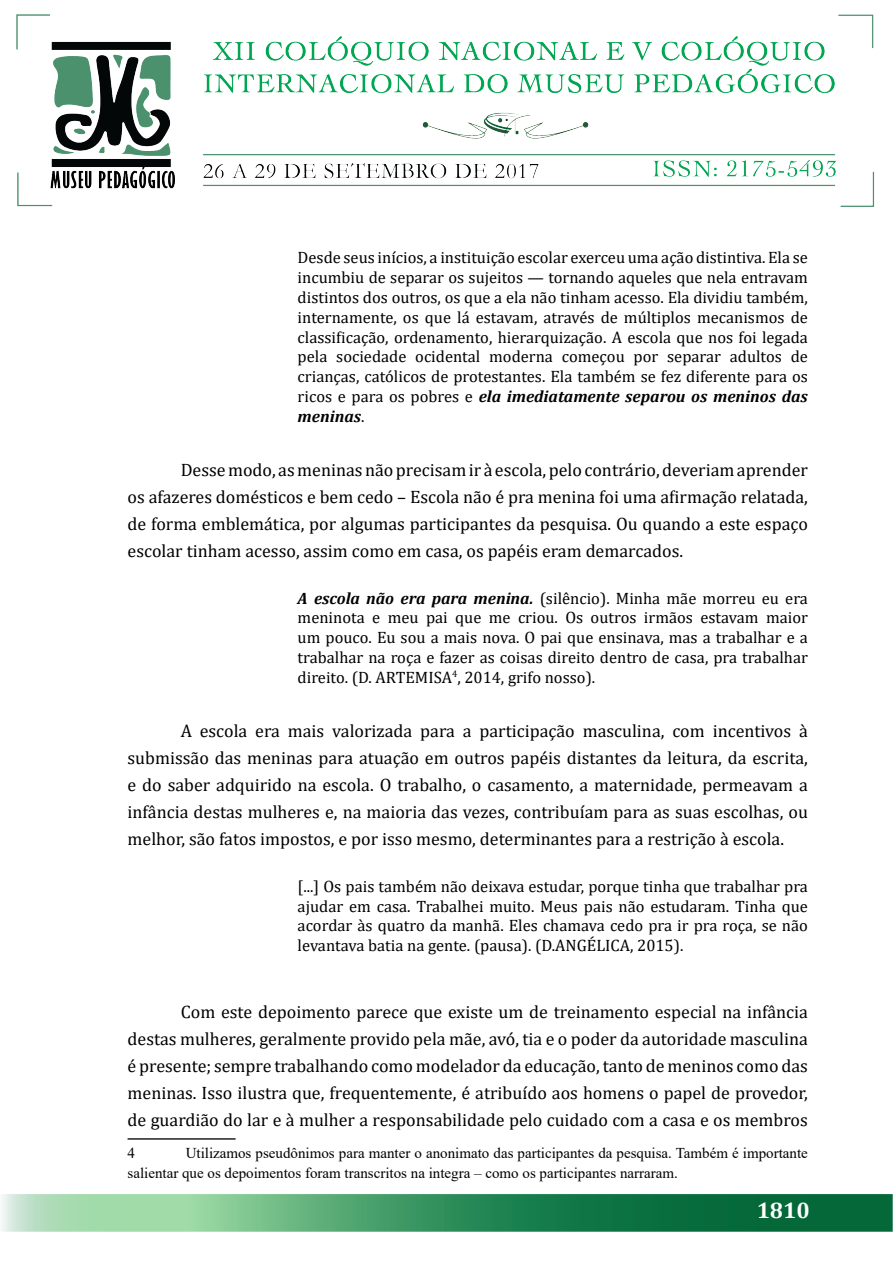
<style>
.page{position:relative;width:893px;height:1263px;background:#fff}
.page>*{position:absolute;margin:0;border:0;box-sizing:border-box;transform-origin:0 0}
.t1{font:700 22.5px "Cambria";color:#fff}
.t2{font:18px/27px "Cambria";color:#000;text-align:justify}
.t3{font:16.5px/19.8px "Cambria";color:#000;text-align:justify}
.t4{font:15px/19.5px "Times New Roman";color:#000}
.s1{font-weight:700;font-style:italic}
</style>
<div class="page">
<img style="left:2px;top:14px;width:890px;height:1218px">
<hr style="left:128px;top:1138px;width:108px;height:2px;background:#231f20">
<p class="t3" style="left:298px;top:248px;width:512px">Desde seus inícios, a instituição escolar exerceu uma ação distintiva. Ela se incumbiu de separar os sujeitos — tornando aqueles que nela entravam distintos dos outros, os que a ela não tinham acesso. Ela dividiu também, internamente, os que lá estavam, através de múltiplos mecanismos de classificação, ordenamento, hierarquização. A escola que nos foi legada pela sociedade ocidental moderna começou por separar adultos de crianças, católicos de protestantes. Ela também se fez diferente para os ricos e para os pobres e <span class="s1">ela imediatamente separou os meninos das meninas</span>.</p>
<p class="t2" style="left:128px;top:456px;width:682px;text-indent:53px">Desse modo, as meninas não precisam ir à escola, pelo contrário, deveriam aprender os afazeres domésticos e bem cedo – Escola não é pra menina foi uma afirmação relatada, de forma emblemática, por algumas participantes da pesquisa. Ou quando a este espaço escolar tinham acesso, assim como em casa, os papéis eram demarcados.</p>
<p class="t3" style="left:298px;top:588px;width:512px"><span class="s1">A escola não era para menina.</span> (silêncio). Minha mãe morreu eu era meninota e meu pai que me criou. Os outros irmãos estavam maior um pouco. Eu sou a mais nova. O pai que ensinava, mas a trabalhar e a trabalhar na roça e fazer as coisas direito dentro de casa, pra trabalhar direito. (D. ARTEMISA<sup>4</sup>, 2014, grifo nosso).</p>
<p class="t2" style="left:128px;top:717px;width:682px;text-indent:53px">A escola era mais valorizada para a participação masculina, com incentivos à submissão das meninas para atuação em outros papéis distantes da leitura, da escrita, e do saber adquirido na escola. O trabalho, o casamento, a maternidade, permeavam a infância destas mulheres e, na maioria das vezes, contribuíam para as suas escolhas, ou melhor, são fatos impostos, e por isso mesmo, determinantes para a restrição à escola.</p>
<p class="t3" style="left:298px;top:876px;width:512px">[...] Os pais também não deixava estudar, porque tinha que trabalhar pra ajudar em casa. Trabalhei muito. Meus pais não estudaram. Tinha que acordar às quatro da manhã. Eles chamava cedo pra ir pra roça, se não levantava batia na gente. (pausa). (D.ANGÉLICA, 2015).</p>
<p class="t2" style="left:128px;top:998px;width:682px;text-indent:53px">Com este depoimento parece que existe um de treinamento especial na infância destas mulheres, geralmente provido pela mãe, avó, tia e o poder da autoridade masculina é presente; sempre trabalhando como modelador da educação, tanto de meninos como das meninas. Isso ilustra que, frequentemente, é atribuído aos homens o papel de provedor, de guardião do lar e à mulher a responsabilidade pelo cuidado com a casa e os membros</p>
<p class="t4" style="left:128px;top:1143px;width:9px">4</p>
<p class="t4" style="left:128px;top:1143px;width:682px;text-indent:58px">Utilizamos pseudônimos para manter o anonimato das participantes da pesquisa. Também é importante salientar que os depoimentos foram transcritos na integra – como os participantes narraram.</p>
<p class="t1" style="left:757px;top:1195px;width:55px">1810</p>
</div>
